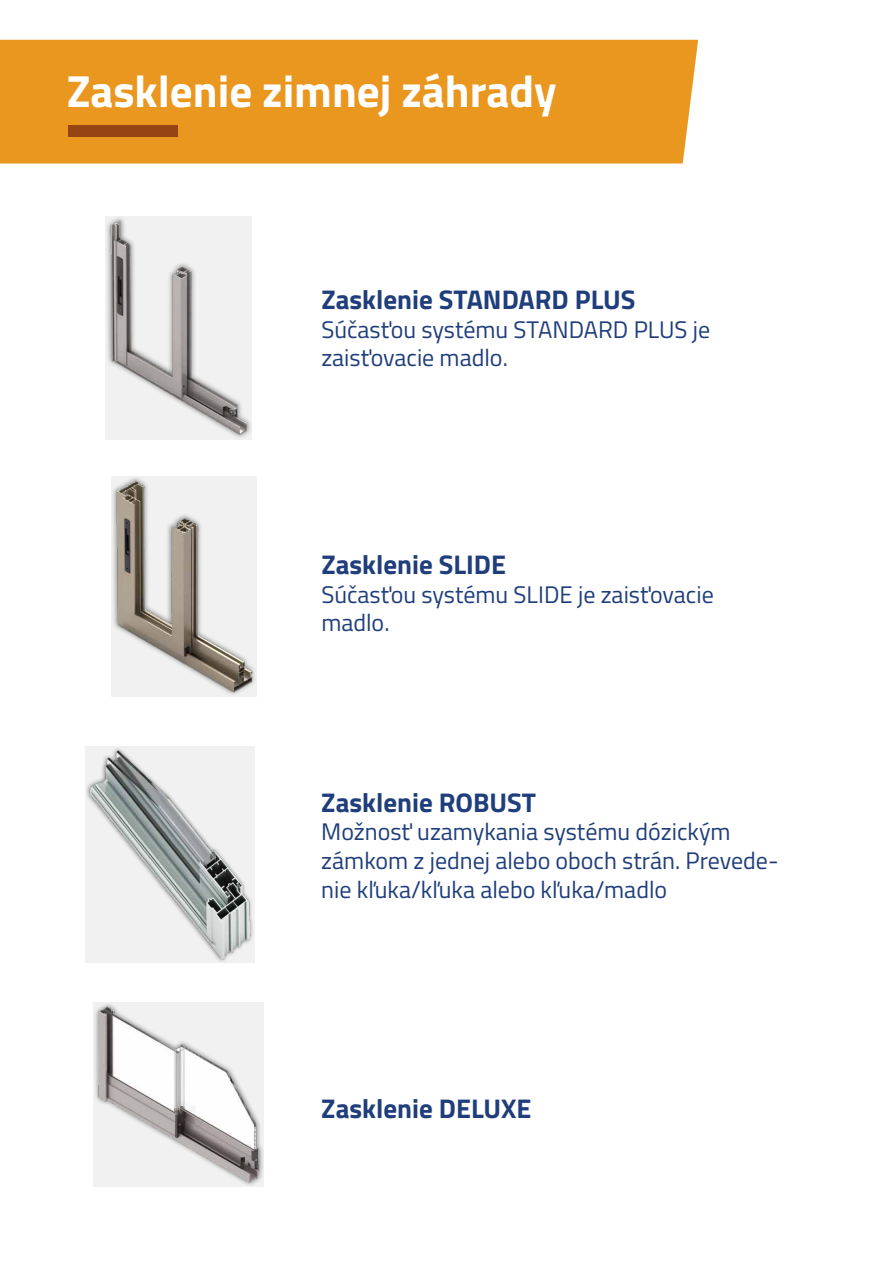
<style>
.page{position:relative;width:893px;height:1263px;background:#fff}
.page>*{position:absolute;margin:0;border:0;box-sizing:border-box;transform-origin:0 0}
.t1{font:700 45px "Titillium Web";color:#fff}
.t2{font:700 27px "Titillium Web";color:#1f3e7b}
.t3{font:24px/28.8px "Titillium Web";color:#1f3e7b}
</style>
<div class="page">
<div style="left:0;top:40px;width:698px;height:124px;background:#ea971f"></div>
<div style="left:68px;top:125px;width:110px;height:11px;background:#974415"></div>
<img style="left:105px;top:216px;width:147px;height:224px">
<div style="left:111px;top:476px;width:145px;height:221px;background:linear-gradient(to bottom,#e9e9e9,#efefef)"></div>
<img style="left:114px;top:476px;width:139px;height:221px">
<img style="left:85px;top:746px;width:170px;height:215px">
<img style="left:93px;top:1004px;width:171px;height:183px">
<h1 class="t1" style="left:66px;top:56px;width:492px">Zasklenie zimnej záhrady</h1>
<p class="t2" style="left:321px;top:279px;width:316px">Zasklenie STANDARD PLUS</p>
<p class="t3" style="left:321px;top:314px;width:390px">Súčasťou systému STANDARD PLUS je zaisťovacie madlo.</p>
<p class="t2" style="left:321px;top:544px;width:186px">Zasklenie SLIDE</p>
<p class="t3" style="left:321px;top:579px;width:394px">Súčasťou systému SLIDE je zaisťovacie madlo.</p>
<p class="t2" style="left:321px;top:781px;width:216px">Zasklenie ROBUST</p>
<p class="t3" style="left:321px;top:816px;width:459px">Možnosť uzamykania systému dózickým zámkom z jednej alebo oboch strán. Prevede&shy;nie kľuka/kľuka alebo kľuka/madlo</p>
<p class="t2" style="left:321px;top:1088px;width:212px">Zasklenie DELUXE</p>
</div>
